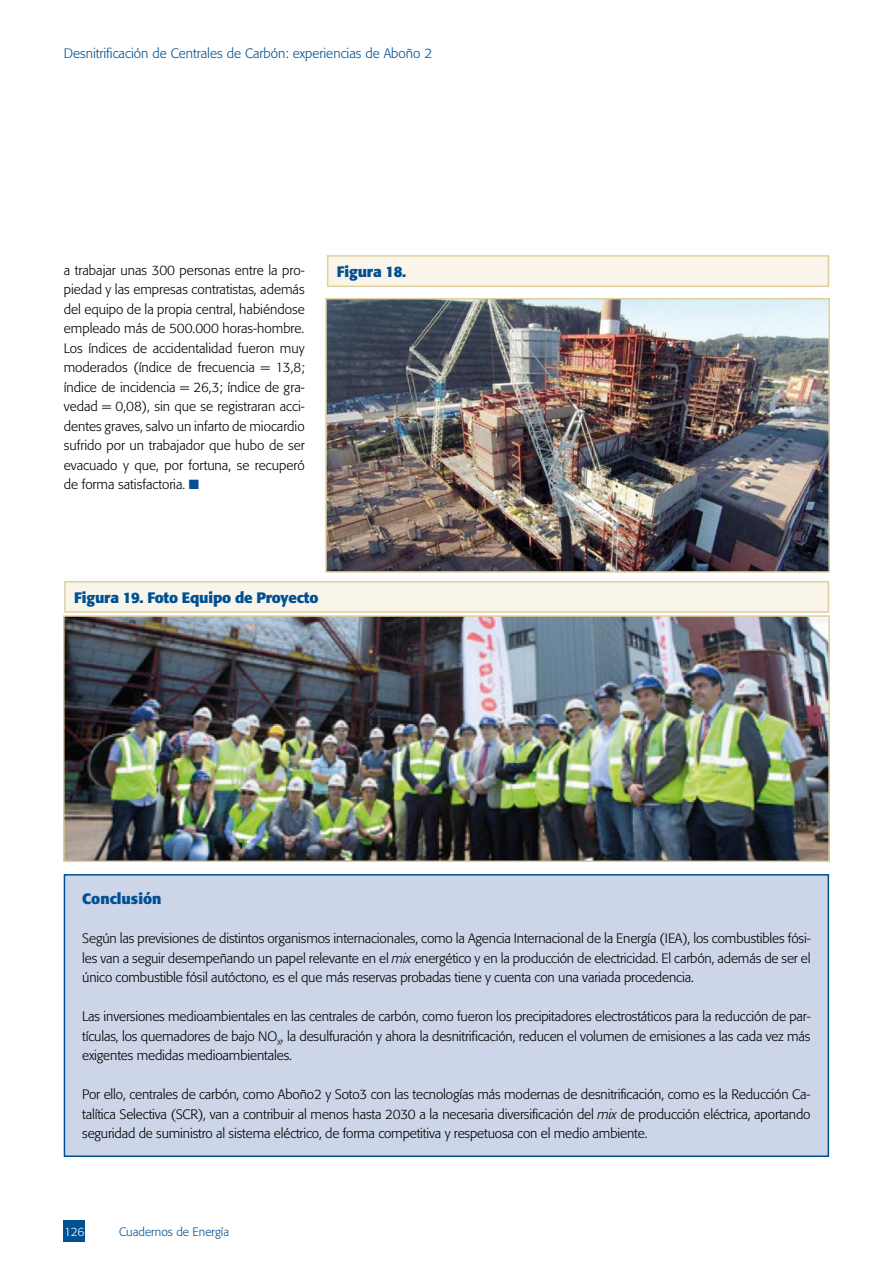
<style>
.page{position:relative;width:893px;height:1263px;background:#fff}
.page>*{position:absolute;margin:0;border:0;box-sizing:border-box;transform-origin:0 0}
.t1{font:700 15px "Formata";letter-spacing:-.01em;color:#005092}
.t2{font:300 13.5px/19.5px "Formata";letter-spacing:-.01em;color:#000;text-align:justify}
.t3{font:300 13.5px "Formata";color:#005092}
.t4{font:300 12px "Formata";color:#005092}
.t5{font:300 12px "Formata";color:#fff}
.s1{color:#005092}
.s2{font-style:italic}
</style>
<div class="page">
<div style="left:64px;top:1220px;width:21px;height:22px;background:#005092"></div>
<img style="left:328px;top:301px;width:499px;height:269px">
<div style="left:325px;top:298px;width:505px;height:275px;border:2px solid #e0cf9c"></div>
<img style="left:66px;top:618px;width:761px;height:241px">
<div style="left:63px;top:615px;width:767px;height:247px;border:2px solid #e0cf9c"></div>
<div style="left:328px;top:256px;width:500px;height:30px;background:#f9f5eb"></div>
<div style="left:327px;top:255px;width:502px;height:32px;border:2px solid #e0cf9c"></div>
<div style="left:65px;top:582px;width:763px;height:30px;background:#f9f5eb"></div>
<div style="left:64px;top:581px;width:765px;height:32px;border:2px solid #e0cf9c"></div>
<div style="left:64px;top:875px;width:764px;height:281px;background:#cdd5e9"></div>
<div style="left:64px;top:874px;width:765px;height:283px;border:2px solid #005092"></div>
<p class="t3" style="left:64px;top:46px;width:370px">Desnitrificación de Centrales de Carbón: experiencias de Aboño 2</p>
<p class="t2" style="left:64px;top:260px;width:242px">a trabajar unas 300 personas entre la pro&shy;piedad y las empresas contratistas, además del equipo de la propia central, habiéndose empleado más de 500.000 horas-hombre.<br>Los índices de accidentalidad fueron muy moderados (índice de frecuencia = 13,8; índice de incidencia = 26,3; índice de gra&shy;vedad = 0,08), sin que se registraran acci&shy;dentes graves, salvo un infarto de miocardio sufrido por un trabajador que hubo de ser evacuado y que, por fortuna, se recuperó de forma satisfactoria. <span class="s1">■</span></p>
<p class="t1" style="left:337px;top:262px;width:71px">Figura 18.</p>
<p class="t1" style="left:74px;top:588px;width:246px">Figura 19. Foto Equipo de Proyecto</p>
<p class="t1" style="left:82px;top:890px;width:81px">Conclusión</p>
<p class="t2" style="left:82px;top:929px;width:730px">Según las previsiones de distintos organismos internacionales, como la Agencia Internacional de la Energía (IEA), los combustibles fósi&shy;les van a seguir desempeñando un papel relevante en el <span class="s2">mix</span> energético y en la producción de electricidad. El carbón, además de ser el único combustible fósil autóctono, es el que más reservas probadas tiene y cuenta con una variada procedencia.</p>
<p class="t2" style="left:82px;top:1007px;width:730px">Las inversiones medioambientales en las centrales de carbón, como fueron los precipitadores electrostáticos para la reducción de par&shy;tículas, los quemadores de bajo NO<sub>X</sub>, la desulfuración y ahora la desnitrificación, reducen el volumen de emisiones a las cada vez más exigentes medidas medioambientales.</p>
<p class="t2" style="left:82px;top:1085px;width:730px">Por ello, centrales de carbón, como Aboño2 y Soto3 con las tecnologías más modernas de desnitrificación, como es la Reducción Ca&shy;talítica Selectiva (SCR), van a contribuir al menos hasta 2030 a la necesaria diversificación del <span class="s2">mix</span> de producción eléctrica, aportando seguridad de suministro al sistema eléctrico, de forma competitiva y respetuosa con el medio ambiente.</p>
<p class="t5" style="left:64px;top:1224px;width:22px">126</p>
<p class="t4" style="left:119px;top:1224px;width:112px">Cuadernos de Energía</p>
</div>
